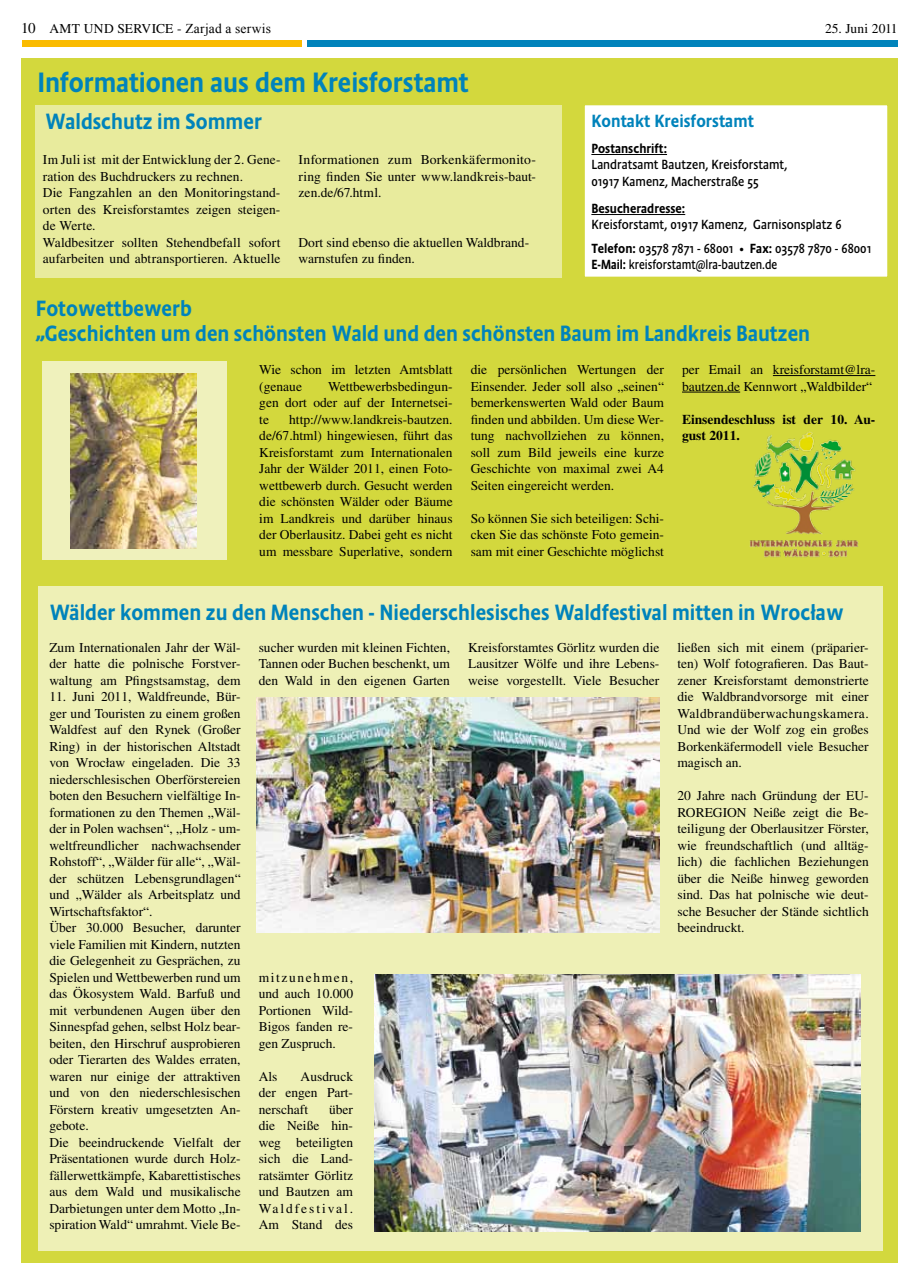
<style>
.page{position:relative;width:919px;height:1276px;background:#fff}
.page>*{position:absolute;margin:0;border:0;box-sizing:border-box;transform-origin:0 0}
.t1{font:500 28.5px "Absara Sans Head OT";letter-spacing:-.005em;color:#0083bb}
.t2{font:500 22.5px/25.5px "Absara Sans Head OT";color:#0083bb}
.t3{font:500 18px "Absara Sans Head OT";color:#0083bb}
.t4{font:13.5px/16.5px "Times";color:#000;text-align:justify}
.t5{font:13.5px/16.5px "Absara Sans Head OT";color:#000}
.t6{font:700 13.5px/16.5px "Times";color:#000}
.t7{font:13.5px "Absara Sans Head OT";color:#000;scale:.93 1}
.t8{font:500 13.5px "Absara Sans Head OT";color:#000}
.t9{font:13.5px "Times New Roman";letter-spacing:.015em;color:#000}
.s1{font-size:15px}
.s2{font-family:"Times"}
.s3{font-weight:500}
</style>
<div class="page">
<div style="left:21px;top:59px;width:876px;height:1204px;background:#d3d83d"></div>
<div style="left:35px;top:105px;width:526px;height:172px;background:#e8eb9d"></div>
<img style="left:749px;top:431px;width:110px;height:127px">
<div style="left:22px;top:40px;width:280px;height:7px;background:#fabb00"></div>
<div style="left:307px;top:40px;width:590px;height:7px;background:#0083bb"></div>
<hr style="left:772px;top:375px;width:103px;height:1px;background:#000">
<hr style="left:682px;top:392px;width:58px;height:1px;background:#000">
<div style="left:580px;top:101px;width:311px;height:180px;background:#fff;border:4px solid #d3d83d"></div>
<hr style="left:591px;top:154px;width:76px;height:1px;background:#000">
<hr style="left:591px;top:214px;width:94px;height:1px;background:#000">
<div style="left:38px;top:586px;width:845px;height:664px;background:#eef0b6"></div>
<img style="left:256px;top:697px;width:403px;height:235px">
<img style="left:374px;top:974px;width:486px;height:257px">
<div style="left:43px;top:361px;width:184px;height:199px;background:#eff1bc"></div>
<img style="left:71px;top:373px;width:125px;height:176px">
<p class="t4" style="left:21px;top:20px;width:74px"><span class="s1">10</span> Amt und</p>
<p class="t4" style="left:118px;top:20px;width:17px">Service</p>
<p class="t9" style="left:177px;top:19px;width:95px"><span class="s2">-</span> Zarjad a serwis</p>
<p class="t4" style="left:825px;top:20px;width:74px">25. Juni 2011</p>
<h1 class="t1" style="left:38px;top:65px;width:433px">Informationen aus dem Kreisforstamt</h1>
<h2 class="t2" style="left:45px;top:109px;width:218px">Waldschutz im Sommer</h2>
<p class="t4" style="left:43px;top:151px;width:239px;text-align:left">Im Juli ist mit der Entwicklung der 2. Gene&shy;ration des Buchdruckers zu rechnen.<br>Die Fangzahlen an den Monitoringstand&shy;orten des Kreisforstamtes zeigen steigen&shy;de Werte.<br>Waldbesitzer sollten Stehendbefall sofort aufarbeiten und abtransportieren. Aktuelle</p>
<p class="t4" style="left:298px;top:151px;width:239px">Informationen zum Borkenkäfermonito&shy;ring finden Sie unter www.landkreis-baut&shy;zen.de/67.html.</p>
<p class="t4" style="left:298px;top:234px;width:232px">Dort sind ebenso die aktuellen Waldbrand&shy;warnstufen zu finden.</p>
<h3 class="t3" style="left:591px;top:110px;width:164px">Kontakt Kreisforstamt</h3>
<p class="t8" style="left:591px;top:140px;width:77px">Postanschrift:</p>
<p class="t5" style="left:591px;top:156px;width:197px">Landratsamt Bautzen, Kreisforstamt,<br>01917 Kamenz, Macherstraße 55</p>
<p class="t8" style="left:591px;top:200px;width:95px">Besucheradresse:</p>
<p class="t5" style="left:591px;top:213px;width:281px;line-height:24px">Kreisforstamt, 01917 Kamenz, Garnisonsplatz 6<br><span class="s3">Telefon:</span> 03578 7871 - 68001 • <span class="s3">Fax:</span> 03578 7870 - 68001</p>
<p class="t7" style="left:591px;top:257px;width:201px"><span class="s3">E-Mail:</span> kreisforstamt@lra-bautzen.de</p>
<h2 class="t2" style="left:36px;top:295px;width:775px">Fotowettbewerb<br>„Geschichten um den schönsten Wald und den schönsten Baum im Landkreis Bautzen</h2>
<p class="t4" style="left:259px;top:361px;width:195px">Wie schon im letzten Amtsblatt (genaue</p>
<p class="t4" style="left:470px;top:361px;width:195px">die persönlichen Wertungen der Einsender. Jeder soll also „seinen“ bemerkenswerten Wald oder Baum finden und abbilden. Um diese Wer&shy;tung nachvollziehen zu können, soll zum Bild jeweils eine kurze Geschichte von maximal zwei A4<br>Seiten eingereicht werden.</p>
<p class="t4" style="left:470px;top:510px;width:195px">So können Sie sich beteiligen: Schi&shy;cken Sie das schönste Foto gemein&shy;sam mit einer Geschichte möglichst</p>
<p class="t4" style="left:682px;top:361px;width:195px">per Email an kreisforstamt@lra&shy;bautzen.de Kennwort „Waldbilder“</p>
<p class="t6" style="left:682px;top:411px;width:195px">Einsendeschluss ist der 10. Au&shy;gust 2011.</p>
<p class="t4" style="left:259px;top:378px;width:195px;text-indent:69px">Wettbewerbsbedingun&shy;gen dort oder auf der Internetsei&shy;te</p>
<p class="t4" style="left:259px;top:411px;width:195px;text-indent:30px">http://www.landkreis-bautzen. de/67.html) hingewiesen, führt das Kreisforstamt zum Internationalen Jahr der Wälder 2011, einen Foto&shy;wettbewerb durch. Gesucht werden die schönsten Wälder oder Bäume im Landkreis und darüber hinaus der Oberlausitz. Dabei geht es nicht um messbare Superlative, sondern</p>
<h2 class="t2" style="left:49px;top:599px;width:795px">Wälder kommen zu den Menschen - Niederschlesisches Waldfestival mitten in Wrocław</h2>
<p class="t4" style="left:49px;top:639px;width:193px">Zum Internationalen Jahr der Wäl&shy;der hatte die polnische Forstver&shy;waltung am Pfingstsamstag, dem</p>
<p class="t4" style="left:49px;top:688px;width:193px;text-align:left">11. Juni 2011, Waldfreunde, Bür&shy;ger und Touristen zu einem großen<br>Waldfest auf den Rynek (Großer<br>Ring) in der historischen Altstadt von Wrocław eingeladen. Die 33 niederschlesischen Oberförstereien boten den Besuchern vielfältige In&shy;formationen zu den Themen „Wäl&shy;der in Polen wachsen“, „Holz - um&shy;weltfreundlicher nachwachsender<br>Rohstoff“, „Wälder für alle“, „Wäl&shy;der schützen Lebensgrundlagen“ und „Wälder als Arbeitsplatz und<br>Wirtschaftsfaktor“.<br>Über 30.000 Besucher, darunter viele Familien mit Kindern, nutzten die Gelegenheit zu Gesprächen, zu<br>Spielen und Wettbewerben rund um das Ökosystem Wald. Barfuß und mit verbundenen Augen über den<br>Sinnespfad gehen, selbst Holz bear&shy;beiten, den Hirschruf ausprobieren oder Tierarten des Waldes erraten, waren nur einige der attraktiven und von den niederschlesischen<br>Förstern kreativ umgesetzten An&shy;gebote.<br>Die beeindruckende Vielfalt der<br>Präsentationen wurde durch Holz&shy;fällerwettkämpfe, Kabarettistisches aus dem Wald und musikalische<br>Darbietungen unter dem Motto „In&shy;spiration Wald“ umrahmt. Viele Be-</p>
<p class="t4" style="left:259px;top:639px;width:193px">sucher wurden mit kleinen Fichten, Tannen oder Buchen beschenkt, um den Wald in den eigenen Garten</p>
<p class="t4" style="left:259px;top:969px;width:96px">mitzunehmen, und auch 10.000<br>Portionen Wild-Bigos fanden re&shy;gen Zuspruch.</p>
<p class="t4" style="left:259px;top:1068px;width:20px">Als</p>
<p class="t4" style="left:259px;top:1068px;width:96px;text-indent:42px">Ausdruck der engen Part&shy;nerschaft</p>
<p class="t4" style="left:259px;top:1101px;width:96px;text-indent:70px">über die Neiße hin&shy;weg beteiligten sich die Land&shy;ratsämter Görlitz und Bautzen am Waldfestival.<br>Am Stand des</p>
<p class="t4" style="left:468px;top:639px;width:193px">Kreisforstamtes Görlitz wurden die Lausitzer Wölfe und ihre Lebens&shy;weise vorgestellt. Viele Besucher</p>
<p class="t4" style="left:677px;top:639px;width:193px">ließen sich mit einem (präparier&shy;ten) Wolf fotografieren. Das Baut&shy;zener Kreisforstamt demonstrierte die Waldbrandvorsorge mit einer Waldbrandüberwachungskamera.<br>Und wie der Wolf zog ein großes Borkenkäfermodell viele Besucher magisch an.</p>
<p class="t4" style="left:677px;top:787px;width:193px">20 Jahre nach Gründung der EU-ROREGION Neiße zeigt die Be&shy;teiligung der Oberlausitzer Förster, wie freundschaftlich (und alltäg&shy;lich) die fachlichen Beziehungen über die Neiße hinweg geworden sind. Das hat polnische wie deut&shy;sche Besucher der Stände sichtlich beeindruckt.</p>
</div>
